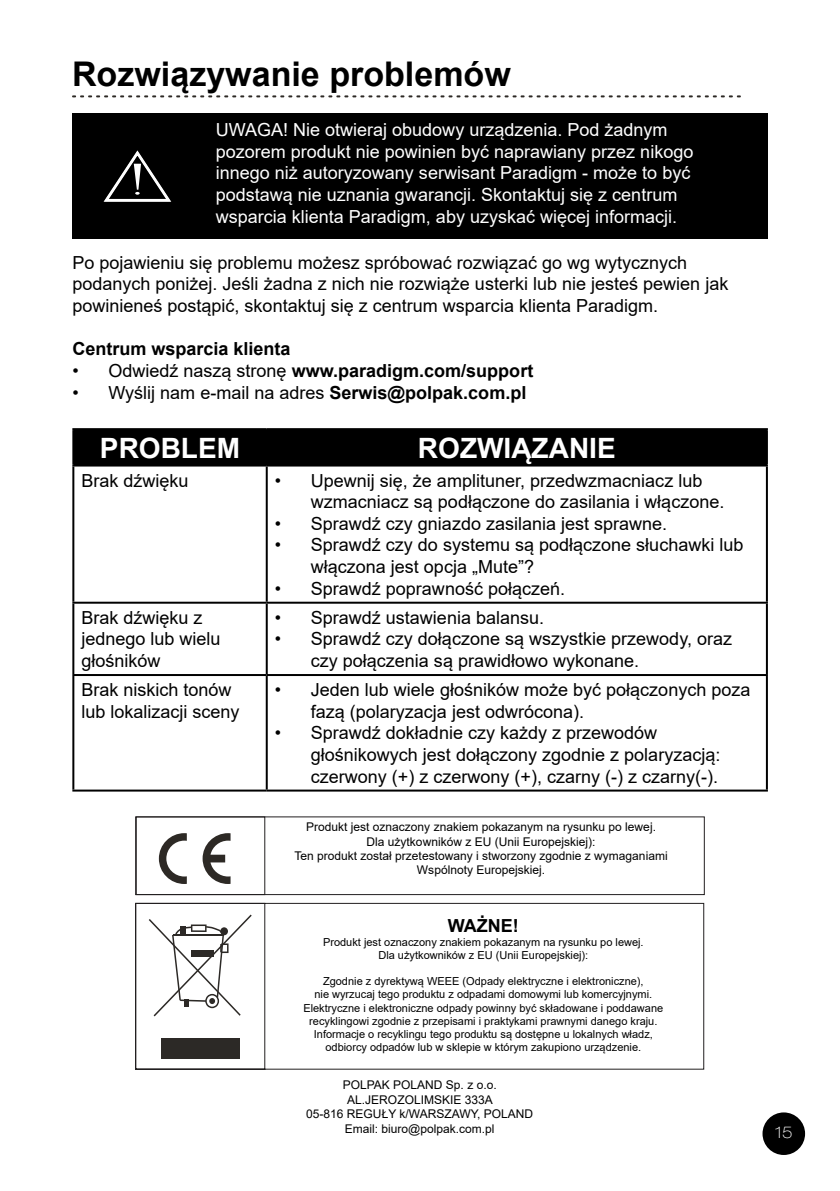
<style>
.page{position:relative;width:840px;height:1191px;background:#fff}
.page>*{position:absolute;margin:0;border:0;box-sizing:border-box;transform-origin:0 0}
.t1{font:700 34px "Arial";color:#000}
.t2{font:700 28px "Arial";color:#fff}
.t3{font:18px/21.6px "Arial";color:#000}
.t4{font:18px/21.6px "Arial";color:#fff}
.t5{font:700 18px "Arial";color:#000}
.t6{font:100 expanded 16px "Helvetica Neue LT Pro";color:#fff}
.t7{font:12px/14.4px "Arial";color:#000;text-align:center}
.t8{font:11px/13.2px "Arial";color:#000;text-align:center}
.s1{font-weight:400}
.s2{font-weight:700}
</style>
<div class="page">
<svg style="left:72px;top:95px;width:668px;height:2px"></svg>
<div style="left:763px;top:1113px;width:40px;height:41px;background:#000;border-radius:50%"></div>
<div style="left:762px;top:1112px;width:42px;height:43px;border:2px solid #000;border-radius:50%"></div>
<div style="left:74px;top:430px;width:691px;height:34px;background:#000"></div>
<hr style="left:72px;top:428px;width:194px;height:2px;background:#000">
<hr style="left:72px;top:430px;width:2px;height:34px;background:#000">
<hr style="left:266px;top:428px;width:501px;height:2px;background:#000">
<hr style="left:265px;top:430px;width:2px;height:34px;background:#000">
<hr style="left:765px;top:430px;width:2px;height:34px;background:#000">
<hr style="left:72px;top:464px;width:194px;height:2px;background:#000">
<hr style="left:72px;top:466px;width:2px;height:135px;background:#000">
<hr style="left:266px;top:464px;width:501px;height:2px;background:#000">
<hr style="left:265px;top:466px;width:2px;height:135px;background:#000">
<hr style="left:765px;top:466px;width:2px;height:135px;background:#000">
<hr style="left:72px;top:601px;width:194px;height:2px;background:#000">
<hr style="left:72px;top:603px;width:2px;height:71px;background:#000">
<hr style="left:266px;top:601px;width:501px;height:2px;background:#000">
<hr style="left:265px;top:603px;width:2px;height:71px;background:#000">
<hr style="left:765px;top:603px;width:2px;height:71px;background:#000">
<hr style="left:72px;top:674px;width:194px;height:2px;background:#000">
<hr style="left:72px;top:676px;width:2px;height:113px;background:#000">
<hr style="left:266px;top:674px;width:501px;height:2px;background:#000">
<hr style="left:265px;top:676px;width:2px;height:113px;background:#000">
<hr style="left:765px;top:676px;width:2px;height:113px;background:#000">
<hr style="left:72px;top:789px;width:194px;height:2px;background:#000">
<hr style="left:266px;top:789px;width:501px;height:2px;background:#000">
<div style="left:72px;top:113px;width:695px;height:126px;background:#000"></div>
<svg style="left:159px;top:833px;width:28px;height:51px"></svg>
<svg style="left:202px;top:833px;width:28px;height:51px"></svg>
<div style="left:135px;top:816px;width:130px;height:78px;border:1px solid #221f20"></div>
<svg style="left:135px;top:903px;width:568px;height:166px"></svg>
<svg style="left:103px;top:150px;width:69px;height:52px"></svg>
<h1 class="t1" style="left:72px;top:50px;width:440px">Rozwiązywanie problemów</h1>
<p class="t4" style="left:215px;top:119px;width:479px">UWAGA! Nie otwieraj obudowy urządzenia. Pod żadnym pozorem produkt nie powinien być naprawiany przez nikogo innego niż autoryzowany serwisant Paradigm - może to być podstawą nie uznania gwarancji. Skontaktuj się z centrum wsparcia klienta Paradigm, aby uzyskać więcej informacji.</p>
<p class="t3" style="left:72px;top:252px;width:657px">Po pojawieniu się problemu możesz spróbować rozwiązać go wg wytycznych podanych poniżej. Jeśli żadna z nich nie rozwiąże usterki lub nie jesteś pewien jak powinieneś postąpić, skontaktuj się z centrum wsparcia klienta Paradigm.</p>
<p class="t5" style="left:72px;top:336px;width:220px">Centrum wsparcia klienta</p>
<p class="t5" style="left:72px;top:358px;width:462px"><span class="s1">• Odwiedź naszą stronę</span> www.paradigm.com/support</p>
<p class="t3" style="left:72px;top:381px;width:455px">• Wyślij nam e-mail na adres <span class="s2">Serwis@polpak.com.pl</span></p>
<h2 class="t2" style="left:100px;top:428px;width:141px">PROBLEM</h2>
<h2 class="t2" style="left:418px;top:428px;width:199px">ROZWIĄZANIE</h2>
<p class="t3" style="left:81px;top:469px;width:109px">Brak dźwięku</p>
<p class="t3" style="left:310px;top:469px;width:415px;text-indent:-36px">• Upewnij się, że amplituner, przedwzmacniacz lub wzmacniacz są podłączone do zasilania i włączone.</p>
<p class="t3" style="left:274px;top:512px;width:394px">• Sprawdź czy gniazdo zasilania jest sprawne.</p>
<p class="t3" style="left:310px;top:534px;width:434px;text-indent:-36px">• Sprawdź czy do systemu są podłączone słuchawki lub włączona jest opcja „Mute”?</p>
<p class="t3" style="left:274px;top:577px;width:292px">• Sprawdź poprawność połączeń.</p>
<p class="t3" style="left:81px;top:606px;width:141px">Brak dźwięku z jednego lub wielu głośników</p>
<p class="t3" style="left:274px;top:606px;width:271px">• Sprawdź ustawienia balansu.</p>
<p class="t3" style="left:310px;top:628px;width:422px;text-indent:-36px">• Sprawdź czy dołączone są wszystkie przewody, oraz czy połączenia są prawidłowo wykonane.</p>
<p class="t3" style="left:81px;top:679px;width:160px">Brak niskich tonów lub lokalizacji sceny</p>
<p class="t3" style="left:310px;top:679px;width:441px;text-indent:-36px">• Jeden lub wiele głośników może być połączonych poza fazą (polaryzacja jest odwrócona).</p>
<p class="t3" style="left:310px;top:722px;width:411px;text-indent:-36px">• Sprawdź dokładnie czy każdy z przewodów głośnikowych jest dołączony zgodnie z polaryzacją: czerwony (+) z czerwony (+), czarny (-) z czarny(-).</p>
<p class="t7" style="left:294px;top:819px;width:374px">Produkt jest oznaczony znakiem pokazanym na rysunku po lewej.<br>Dla użytkowników z EU (Unii Europejskiej):<br>Ten produkt został przetestowany i stworzony zgodnie z wymaganiami Wspólnoty Europejskiej.</p>
<p class="t5" style="left:447px;top:913px;width:72px">WAŻNE!</p>
<p class="t8" style="left:323px;top:935px;width:322px">Produkt jest oznaczony znakiem pokazanym na rysunku po lewej.<br>Dla użytkowników z EU (Unii Europejskiej):</p>
<p class="t8" style="left:303px;top:974px;width:361px">Zgodnie z dyrektywą WEEE (Odpady elektryczne i elektroniczne),<br>nie wyrzucaj tego produktu z odpadami domowymi lub komercyjnymi.<br>Elektryczne i elektroniczne odpady powinny być składowane i poddawane recyklingowi zgodnie z przepisami i praktykami prawnymi danego kraju.<br>Informacje o recyklingu tego produktu są dostępne u lokalnych władz, odbiorcy odpadów lub w sklepie w którym zakupiono urządzenie.</p>
<p class="t7" style="left:306px;top:1078px;width:228px">POLPAK POLAND Sp. z o.o.<br>AL.JEROZOLIMSKIE 333A<br>05-816 REGUŁY k/WARSZAWY, POLAND<br>Email: biuro@polpak.com.pl</p>
<p class="t6" style="left:774px;top:1123px;width:19px">15</p>
</div>
